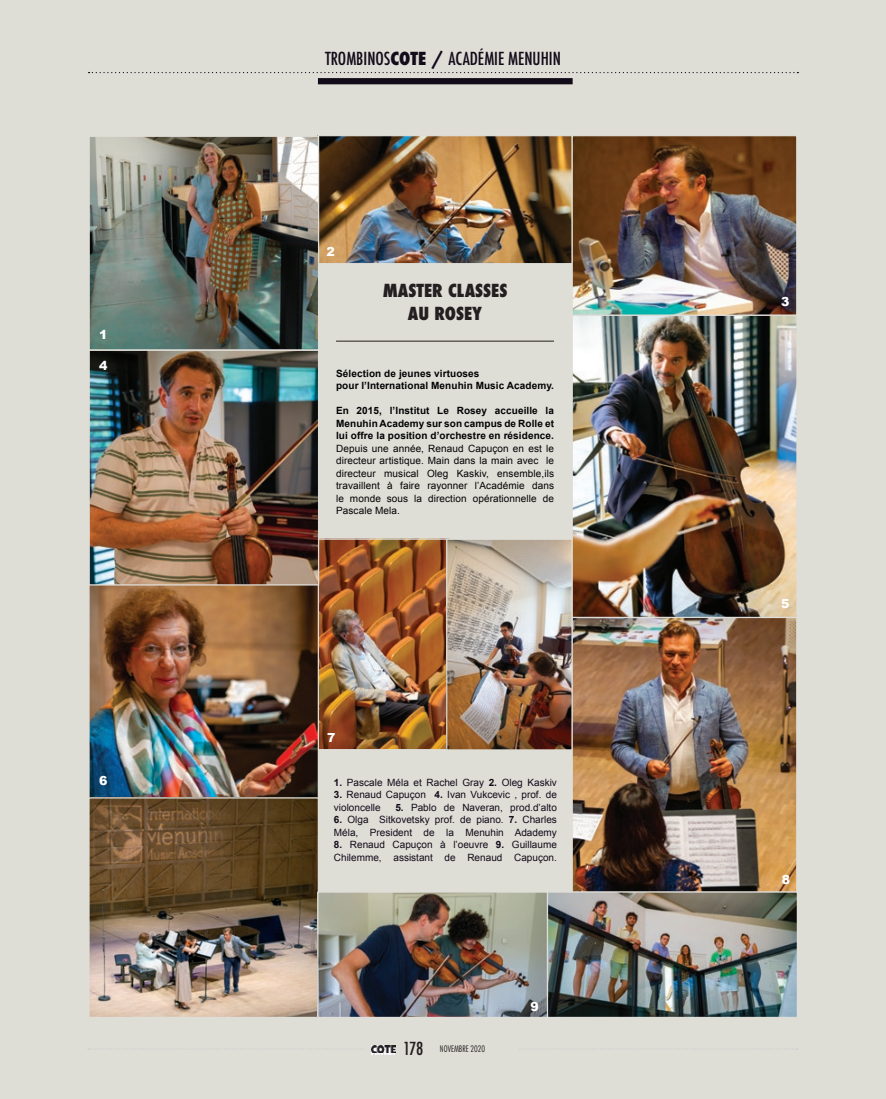
<style>
.page{position:relative;width:886px;height:1099px;background:#fff}
.page>*{position:absolute;margin:0;border:0;box-sizing:border-box;transform-origin:0 0}
.t1{font:500 condensed 17.5px "Futura";color:#120b19}
.t2{font:800 condensed 17.5px/23.8px "Futura";color:#231f20;text-align:center}
.t3{font:900 12.5px "Arial";color:#fff}
.t4{font:10px/12.5px "Arial";color:#120b19}
.t5{font:10px/12.5px "Arial";letter-spacing:.01em;color:#010203;text-align:justify}
.t6{font:700 10px/12.5px "Arial";letter-spacing:.01em;color:#010203}
.t7{font:300 condensed 8.75px "Futura";color:#231f20}
.s1{font-weight:800}
.s2{font-weight:700}
.s3{font-weight:500;font-size:17.5px}
</style>
<div class="page">
<div style="left:0;top:0;width:886px;height:1098px;background:#deddd6"></div>
<img style="left:319px;top:540px;width:252px;height:208px">
<div style="left:317px;top:538px;width:132px;height:212px;border:1px solid #dfddd7"></div>
<img style="left:90px;top:138px;width:227px;height:878px">
<div style="left:88px;top:584px;width:231px;height:214px;border:1px solid #dfddd7"></div>
<div style="left:446px;top:538px;width:127px;height:212px;border:1px solid #deddd6"></div>
<div style="left:89px;top:349px;width:230px;height:236px;border:1px solid #dfddd7"></div>
<div style="left:88px;top:797px;width:231px;height:221px;border:1px solid #deddd6"></div>
<div style="left:318px;top:78px;width:255px;height:6px;background:#120b19"></div>
<svg style="left:89px;top:72px;width:709px;height:1px"></svg>
<hr style="left:311px;top:136px;width:1px;height:195px;background:#dfddd7">
<hr style="left:336px;top:341px;width:218px;height:1px;background:#231f20">
<img style="left:319px;top:137px;width:252px;height:125px">
<div style="left:317px;top:135px;width:256px;height:129px;border:1px solid #dfddd7"></div>
<img style="left:574px;top:137px;width:221px;height:753px">
<div style="left:572px;top:135px;width:225px;height:181px;border:1px solid #dfddd7"></div>
<div style="left:572px;top:315px;width:225px;height:303px;border:1px solid #dfddd7"></div>
<div style="left:89px;top:136px;width:230px;height:214px;border:1px solid #dfddd7"></div>
<div style="left:572px;top:617px;width:225px;height:275px;border:1px solid #dfddd7"></div>
<img style="left:319px;top:893px;width:477px;height:123px">
<div style="left:317px;top:891px;width:231px;height:127px;border:1px solid #dfddd7"></div>
<div style="left:547px;top:891px;width:251px;height:127px;border:1px solid #dfddd7"></div>
<img style="left:372px;top:1045px;width:23px;height:3px">
<svg style="left:88px;top:1048px;width:710px;height:6px"></svg>
<p class="t3" style="left:99px;top:325px;width:10px">1</p>
<p class="t3" style="left:99px;top:356px;width:10px">4</p>
<p class="t3" style="left:99px;top:771px;width:10px">6</p>
<h1 class="t1" style="left:325px;top:48px;width:237px">TROMBINOS<span class="s1">COTE /</span> ACADÉMIE MENUHIN</h1>
<p class="t3" style="left:326px;top:242px;width:10px">2</p>
<h1 class="t2" style="left:383px;top:278px;width:126px">MASTER CLASSES<br>AU ROSEY</h1>
<p class="t6" style="left:336px;top:367px;width:219px">Sélection de jeunes virtuoses<br>pour l’International Menuhin Music Academy.</p>
<p class="t6" style="left:336px;top:404px;width:219px;text-align:justify">En 2015, l’Institut Le Rosey accueille la Menuhin Academy sur son campus de Rolle et lui offre la position d’orchestre en résidence.</p>
<p class="t5" style="left:336px;top:442px;width:219px">Depuis une année, Renaud Capuçon en est le directeur artistique. Main dans la main avec le directeur musical Oleg Kaskiv, ensemble,ils travaillent à faire rayonner l’Académie dans le monde sous la direction opérationnelle de Pascale Mela.</p>
<p class="t3" style="left:327px;top:728px;width:10px">7</p>
<p class="t4" style="left:334px;top:776px;width:224px"><span class="s2">1.</span> Pascale Méla et Rachel Gray <span class="s2">2.</span> Oleg Kaskiv</p>
<p class="t4" style="left:334px;top:788px;width:224px"><span class="s2">3.</span> Renaud Capuçon <span class="s2">4.</span> Ivan Vukcevic , prof. de violoncelle</p>
<p class="t4" style="left:395px;top:801px;width:163px"><span class="s2">5.</span> Pablo de Naveran, prod.d’alto</p>
<p class="t4" style="left:334px;top:813px;width:224px"><span class="s2">6.</span> Olga Sitkovetsky prof. de piano. <span class="s2">7.</span> Charles<br>Méla, President de la Menuhin Adademy</p>
<p class="t4" style="left:334px;top:838px;width:224px"><span class="s2">8.</span> Renaud Capuçon à l’oeuvre <span class="s2">9.</span> Guillaume<br>Chilemme, assistant de Renaud Capuçon.</p>
<p class="t7" style="left:403px;top:1043px;width:83px"><span class="s3">178</span> NOVEMBRE 2020</p>
<p class="t3" style="left:530px;top:997px;width:10px">9</p>
<p class="t3" style="left:781px;top:293px;width:10px">3</p>
<p class="t3" style="left:781px;top:594px;width:10px">5</p>
<p class="t3" style="left:782px;top:870px;width:10px">8</p>
</div>
